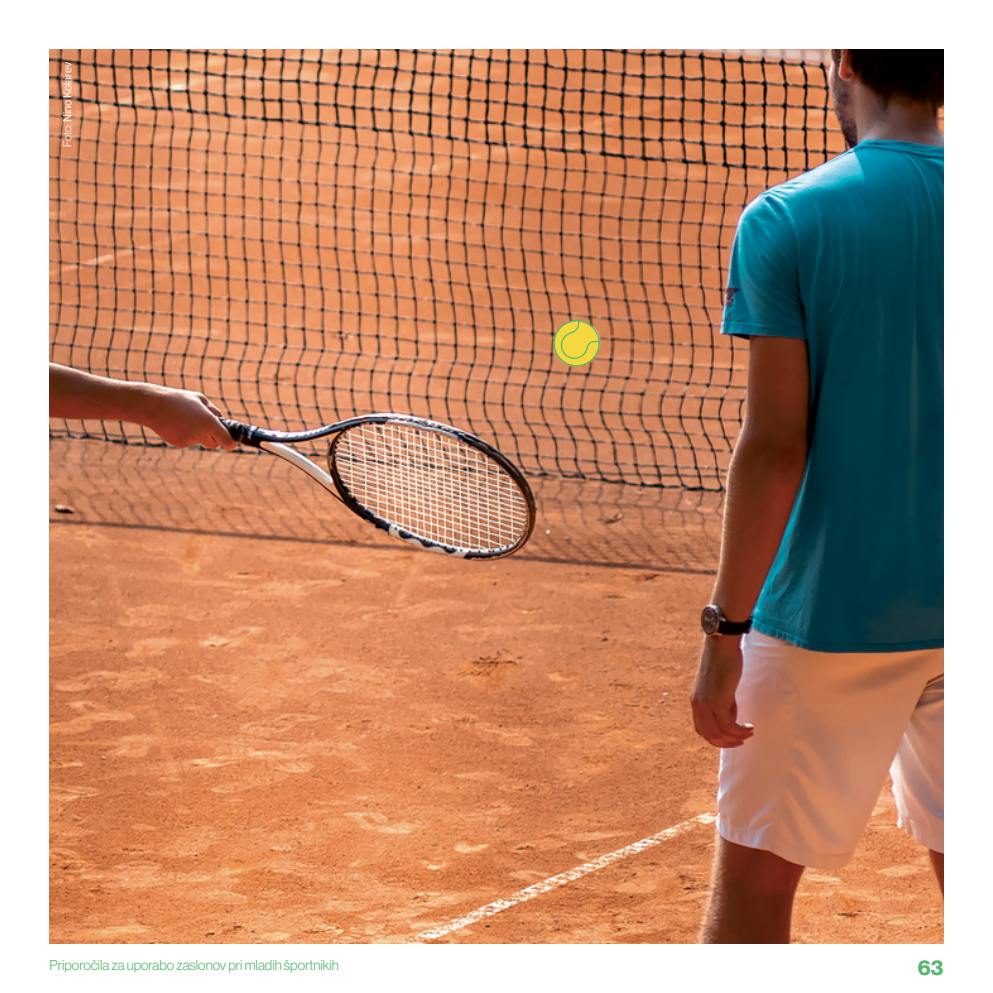
<style>
.page{position:relative;width:993px;height:993px;background:#fff}
.page>*{position:absolute;margin:0;border:0;box-sizing:border-box;transform-origin:0 0}
.t1{font:700 21px "Neue Haas Display";color:#57b76f}
.t2{font:300 14px "Neue Haas Display";color:#57b76f}
.t3{font:11.38px "Neue Haas Display";color:#fff}
.s1{font-weight:300}
</style>
<div class="page">
<img style="left:50px;top:50px;width:893px;height:893px">
<svg style="left:553px;top:320px;width:46px;height:46px;background:#d5c04a"></svg>
<p class="t3" style="left:61px;top:147px;width:86px;rotate:-90deg"><span class="s1">Foto:</span> Nino Kolarev</p>
<p class="t2" style="left:50px;top:956px;width:291px">Priporočila za uporabo zaslonov pri mladih športnikih</p>
<h1 class="t1" style="left:917px;top:955px;width:27px">63</h1>
</div>
